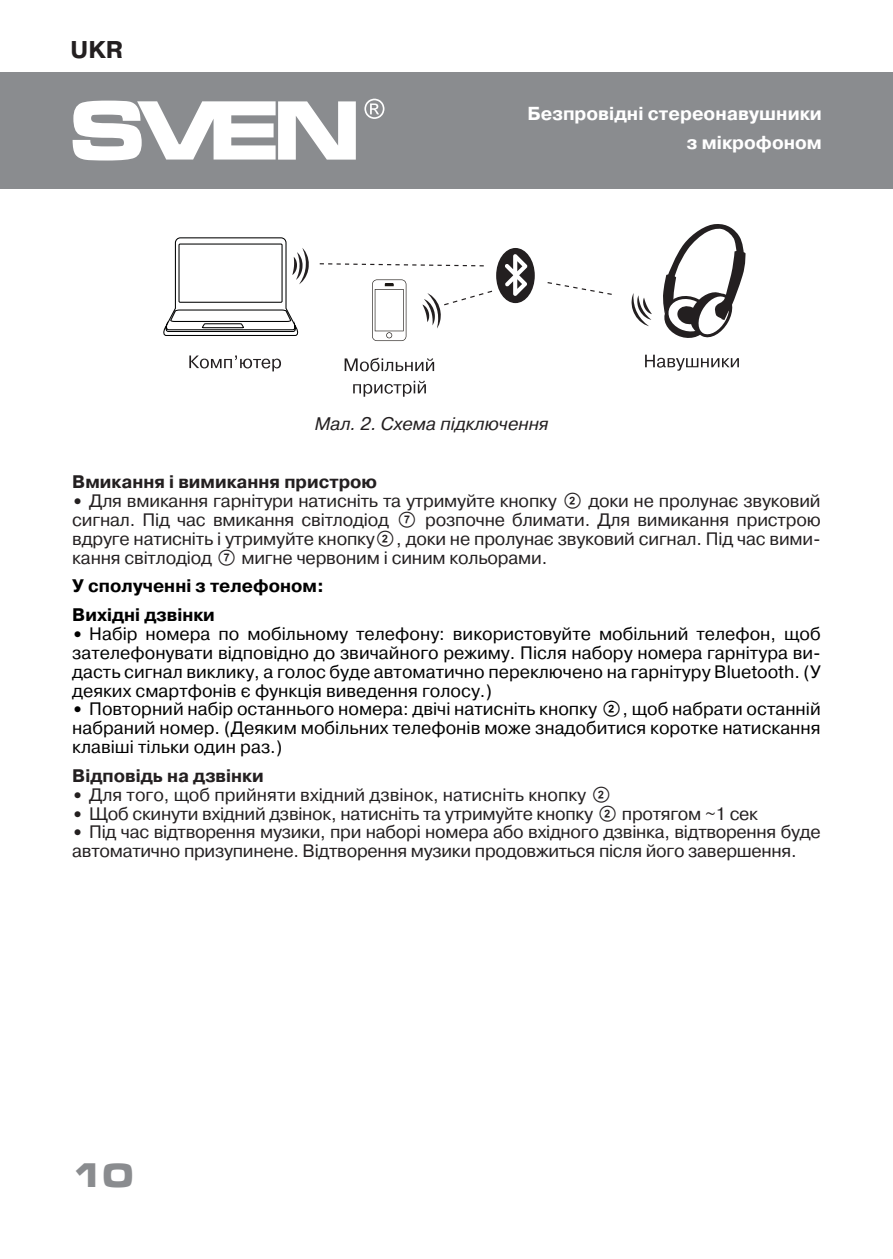
<style>
.page{position:relative;width:893px;height:1259px;background:#fff}
.page>*{position:absolute;margin:0;border:0;box-sizing:border-box;transform-origin:0 0}
.t1{font:700 33px "Micra";color:#8a8c8f}
.t2{font:700 24.3px "Pragmatica";color:#231f20}
.t3{font:700 18.9px/28.5px "Pragmatica";color:#fff;text-align:right}
.t4{font:700 18.3px "Pragmatica";color:#231f20}
.t5{font:700 18.3px/28.5px "Pragmatica";color:#000}
.t6{font:italic 18.3px "Pragmatica";color:#231f20}
.t7{font:18px/18.9px "Pragmatica";letter-spacing:-.015em;color:#231f20;text-align:justify}
.t8{font:18px/18.9px "Pragmatica";color:#000;text-align:justify}
.s1{font-weight:700;font-size:16.5px}
.s2{font-family:"SVEN"}
</style>
<div class="page">
<div style="left:0;top:72px;width:893px;height:117px;background:#8a8c8f"></div>
<svg style="left:73px;top:101px;width:283px;height:59px"></svg>
<svg style="left:364px;top:99px;width:20px;height:20px"></svg>
<div style="left:496px;top:248px;width:39px;height:55px;background:#231f20;border-radius:50%"></div>
<svg style="left:505px;top:254px;width:22px;height:42px"></svg>
<svg style="left:345px;top:358px;width:13px;height:13px"></svg>
<svg style="left:360px;top:361px;width:9px;height:10px"></svg>
<div style="left:362px;top:362px;width:5px;height:8px;background:#fff;border-radius:50%"></div>
<svg style="left:370px;top:358px;width:64px;height:14px"></svg>
<svg style="left:353px;top:381px;width:73px;height:16px"></svg>
<svg style="left:372px;top:279px;width:34px;height:62px"></svg>
<svg style="left:189px;top:355px;width:92px;height:16px"></svg>
<svg style="left:645px;top:355px;width:94px;height:16px"></svg>
<svg style="left:632px;top:293px;width:20px;height:33px"></svg>
<svg style="left:422px;top:290px;width:71px;height:38px"></svg>
<svg style="left:163px;top:237px;width:146px;height:99px"></svg>
<svg style="left:319px;top:263px;width:165px;height:4px"></svg>
<svg style="left:663px;top:224px;width:83px;height:114px"></svg>
<svg style="left:547px;top:282px;width:65px;height:13px"></svg>
<h2 class="t2" style="left:71px;top:34px;width:54px">UKR</h2>
<p class="t3" style="left:527px;top:100px;width:296px">Безпровідні стереонавушники з мікрофоном</p>
<p class="t6" style="left:315px;top:412px;width:235px">Мал. 2. Схема підключення</p>
<p class="t4" style="left:72px;top:470px;width:306px">Вмикання і вимикання пристрою</p>
<p class="t7" style="left:72px;top:492px;width:750px"><span class="s1">•</span> Для вмикання гарнітури натисніть та утримуйте кнопку <span class="s2">b</span> доки не пролунає звуковий сигнал. Під час вмикання світлодіод <span class="s2">g</span> розпочне блимати. Для вимикання пристрою вдруге натисніть і утримуйте кнопку<span class="s2">b</span>, доки не пролунає звуковий сигнал. Під час вими&shy;кання світлодіод <span class="s2">g</span> мигне червоним і синим кольорами.</p>
<p class="t5" style="left:72px;top:572px;width:253px">У сполученні з телефоном:<br>Вихідні дзвінки</p>
<p class="t8" style="left:72px;top:624px;width:750px"><span class="s1">•</span> Набір номера по мобільному телефону: використовуйте мобільний телефон, щоб зателефонувати відповідно до звичайного режиму. Після набору номера гарнітура ви&shy;дасть сигнал виклику, а голос буде автоматично переключено на гарнітуру Bluetooth. (У деяких смартфонів є функція виведення голосу.)</p>
<p class="t8" style="left:72px;top:700px;width:750px"><span class="s1">•</span> Повторний набір останнього номера: двічі натисніть кнопку <span class="s2">b</span>, щоб набрати останній набраний номер. (Деяким мобільних телефонів може знадобитися коротке натискання клавіші тільки один раз.)</p>
<p class="t4" style="left:72px;top:763px;width:193px">Відповідь на дзвінки</p>
<p class="t7" style="left:72px;top:785px;width:541px"><span class="s1">•</span> Для того, щоб прийняти вхідний дзвінок, натисніть кнопку <span class="s2">b</span></p>
<p class="t7" style="left:72px;top:804px;width:687px"><span class="s1">•</span> Щоб скинути вхідний дзвінок, натисніть та утримуйте кнопку <span class="s2">b</span> протягом ~1 сек</p>
<p class="t7" style="left:72px;top:823px;width:750px"><span class="s1">•</span> Під час відтворення музики, при наборі номера або вхідного дзвінка, відтворення буде автоматично призупинене. Відтворення музики продовжиться після його завершення.</p>
<h1 class="t1" style="left:70px;top:1157px;width:67px">10</h1>
</div>
